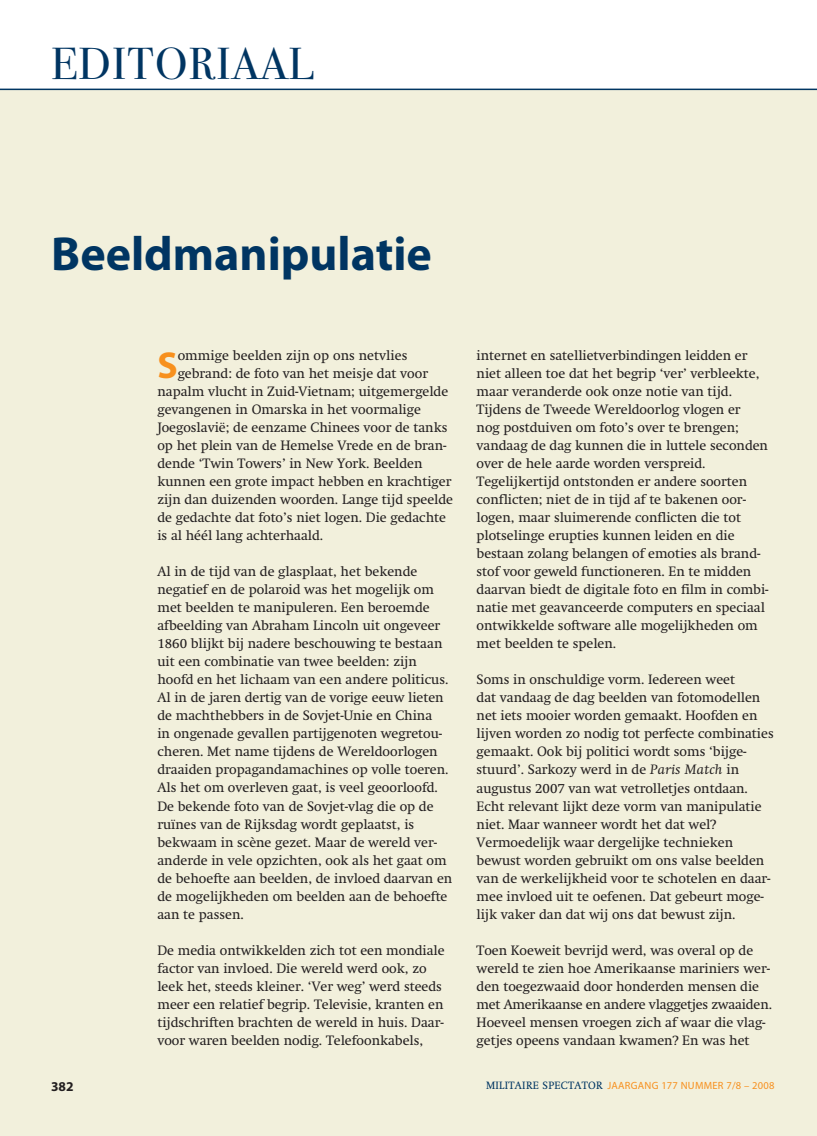
<style>
.page{position:relative;width:817px;height:1136px;background:#fff}
.page>*{position:absolute;margin:0;border:0;box-sizing:border-box;transform-origin:0 0}
.t1{font:700 48px "Myriad Pro";color:#003562}
.t2{font:45px "Bodoni Svty Two OSITCTT Book";letter-spacing:.03em;color:#003562}
.t3{font:700 37.65px "Myriad Pro";color:#f7901e}
.t4{font:13.5px/18px "Swift";color:#231f20}
.t5{font:700 13.5px "Myriad Pro";color:#231f20}
.t6{font:10.5px "Myriad Pro";letter-spacing:.025em;color:#f7901e}
.s1{font-style:italic}
.s2{font-family:"Swift";color:#003562}
</style>
<div class="page">
<div style="left:0;top:89px;width:816px;height:1046px;background:#f2f0dc"></div>
<hr style="left:0;top:89px;width:816px;height:1px;background:#003562">
<h2 class="t2" style="left:51px;top:37px;width:264px">EDITORIAAL</h2>
<h1 class="t1" style="left:51px;top:225px;width:382px">Beeldmanipulatie</h1>
<h3 class="t3" style="left:157px;top:343px;width:22px">S</h3>
<p class="t4" style="left:178px;top:348px;width:231px">ommige beelden zijn op ons netvlies</p>
<p class="t4" style="left:178px;top:366px;width:252px">gebrand: de foto van het meisje dat voor</p>
<p class="t4" style="left:157px;top:384px;width:292px">napalm vlucht in Zuid-Vietnam; uitgemergelde</p>
<p class="t4" style="left:157px;top:402px;width:265px">gevangenen in Omarska in het voormalige</p>
<p class="t4" style="left:157px;top:420px;width:291px">Joegoslavië; de eenzame Chinees voor de tanks</p>
<p class="t4" style="left:157px;top:438px;width:290px">op het plein van de Hemelse Vrede en de bran-</p>
<p class="t4" style="left:157px;top:456px;width:266px">dende ‘Twin Towers’ in New York. Beelden</p>
<p class="t4" style="left:157px;top:474px;width:295px">kunnen een grote impact hebben en krachtiger</p>
<p class="t4" style="left:157px;top:492px;width:297px">zijn dan duizenden woorden. Lange tijd speelde</p>
<p class="t4" style="left:157px;top:510px;width:290px">de gedachte dat foto’s niet logen. Die gedachte</p>
<p class="t4" style="left:157px;top:528px;width:167px">is al héél lang achterhaald.</p>
<p class="t4" style="left:157px;top:564px;width:296px">Al in de tijd van de glasplaat, het bekende negatief en de polaroid was het mogelijk om met beelden te manipuleren. Een beroemde afbeelding van Abraham Lincoln uit ongeveer 1860 blijkt bij nadere beschouwing te bestaan uit een combinatie van twee beelden: zijn hoofd en het lichaam van een andere politicus.<br>Al in de jaren dertig van de vorige eeuw lieten de machthebbers in de Sovjet-Unie en China<br>in ongenade gevallen partijgenoten wegretou&shy;cheren. Met name tijdens de Wereldoorlogen draaiden propagandamachines op volle toeren.<br>Als het om overleven gaat, is veel geoorloofd.<br>De bekende foto van de Sovjet-vlag die op de ruïnes van de Rijksdag wordt geplaatst, is bekwaam in scène gezet. Maar de wereld ver&shy;anderde in vele opzichten, ook als het gaat om de behoefte aan beelden, de invloed daarvan en de mogelijkheden om beelden aan de behoefte aan te passen.</p>
<p class="t4" style="left:157px;top:942px;width:289px">De media ontwikkelden zich tot een mondiale factor van invloed. Die wereld werd ook, zo leek het, steeds kleiner. ‘Ver weg’ werd steeds meer een relatief begrip. Televisie, kranten en tijdschriften brachten de wereld in huis. Daar&shy;voor waren beelden nodig. Telefoonkabels,</p>
<p class="t4" style="left:476px;top:348px;width:293px">internet en satellietverbindingen leidden er niet alleen toe dat het begrip ‘ver’ verbleekte, maar veranderde ook onze notie van tijd.<br>Tijdens de Tweede Wereldoorlog vlogen er<br>nog postduiven om foto’s over te brengen; vandaag de dag kunnen die in luttele seconden over de hele aarde worden verspreid.<br>Tegelijkertijd ontstonden er andere soorten conflicten; niet de in tijd af te bakenen oor&shy;logen, maar sluimerende conflicten die tot plotselinge erupties kunnen leiden en die bestaan zolang belangen of emoties als brand&shy;stof voor geweld functioneren. En te midden daarvan biedt de digitale foto en film in combi&shy;natie met geavanceerde computers en speciaal ontwikkelde software alle mogelijkheden om met beelden te spelen.</p>
<p class="t4" style="left:476px;top:672px;width:298px">Soms in onschuldige vorm. Iedereen weet<br>dat vandaag de dag beelden van fotomodellen net iets mooier worden gemaakt. Hoofden en lijven worden zo nodig tot perfecte combinaties gemaakt. Ook bij politici wordt soms ‘bijge&shy;stuurd’. Sarkozy werd in de <span class="s1">Paris Match</span> in augustus 2007 van wat vetrolletjes ontdaan.<br>Echt relevant lijkt deze vorm van manipulatie niet. Maar wanneer wordt het dat wel?<br>Vermoedelijk waar dergelijke technieken bewust worden gebruikt om ons valse beelden van de werkelijkheid voor te schotelen en daar&shy;mee invloed uit te oefenen. Dat gebeurt moge&shy;lijk vaker dan dat wij ons dat bewust zijn.</p>
<p class="t4" style="left:476px;top:942px;width:297px">Toen Koeweit bevrijd werd, was overal op de wereld te zien hoe Amerikaanse mariniers wer&shy;den toegezwaaid door honderden mensen die met Amerikaanse en andere vlaggetjes zwaaiden.<br>Hoeveel mensen vroegen zich af waar die vlag&shy;getjes opeens vandaan kwamen? En was het</p>
<p class="t5" style="left:51px;top:1078px;width:24px">382</p>
<p class="t6" style="left:486px;top:1078px;width:290px"><span class="s2">MILITAIRE SPECTATOR</span> JAARGANG 177 NUMMER 7/8 – 2008</p>
</div>
